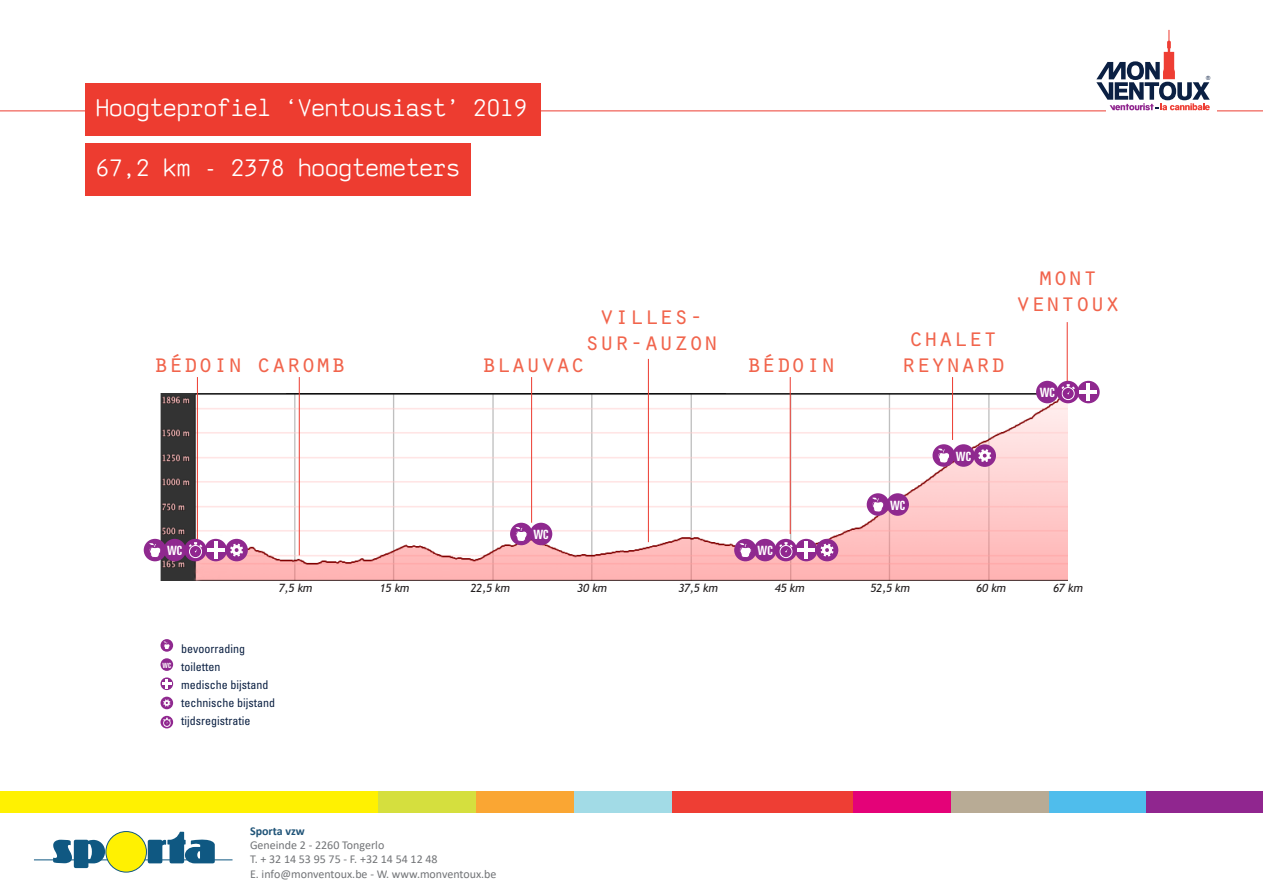
<style>
.page{position:relative;width:1263px;height:893px;background:#fff}
.page>*{position:absolute;margin:0;border:0;box-sizing:border-box;transform-origin:0 0}
.extra_tag{font:26.1px "Orator Std";letter-spacing:-.03em;color:#f1644c}
.t1{font:24.6px "sax Mono";color:#fff}
.t2{font:ultra-condensed 18.3px "Univers";color:#fff}
.t3{font:12px "Calibri";color:#727477}
.t4{font:condensed 12px "Univers";color:#0c2143}
.t5{font:700 12px "Calibri";color:#205478}
.t6{font:italic 11.4px "Trebuchet MS";letter-spacing:-.02em;color:#231f20}
.t7{font:ultra-condensed 10.35px "Univers";color:#fff}
.t8{font:6.3px "Trebuchet MS";color:#0b2043}
</style>
<div class="page">
<hr style="left:0;top:111px;width:1263px;height:1px;background:#ed3c30">
<div style="left:85px;top:83px;width:456px;height:53px;background:#ed3c30"></div>
<div style="left:85px;top:144px;width:385px;height:52px;background:#ed3c30"></div>
<div style="left:0;top:792px;width:378px;height:21px;background:#fff101"></div>
<div style="left:1146px;top:792px;width:117px;height:21px;background:#90268f"></div>
<div style="left:1048px;top:792px;width:98px;height:21px;background:#4fbdec"></div>
<div style="left:951px;top:792px;width:97px;height:21px;background:#b8ab95"></div>
<div style="left:853px;top:792px;width:98px;height:21px;background:#e40278"></div>
<div style="left:574px;top:792px;width:98px;height:21px;background:#a2dbe6"></div>
<div style="left:476px;top:792px;width:98px;height:21px;background:#faa633"></div>
<div style="left:378px;top:792px;width:98px;height:21px;background:#d5df3e"></div>
<div style="left:672px;top:792px;width:181px;height:21px;background:#ee3e34"></div>
<hr style="left:34px;top:860px;width:199px;height:1px;background:#0f5882">
<svg style="left:50px;top:839px;width:55px;height:29px"></svg>
<svg style="left:148px;top:832px;width:67px;height:31px"></svg>
<div style="left:106px;top:831px;width:41px;height:41px;background:#fff101;border:1px solid #0f5882;border-radius:50%"></div>
<div style="left:1107px;top:103px;width:110px;height:14px;background:#fff"></div>
<svg style="left:1096px;top:30px;width:114px;height:80px"></svg>
<img style="left:160px;top:393px;width:908px;height:187px">
<hr style="left:197px;top:377px;width:1px;height:168px;background:#ec3b30">
<hr style="left:790px;top:377px;width:1px;height:157px;background:#ec3b30">
<hr style="left:648px;top:359px;width:1px;height:183px;background:#ec3b30">
<hr style="left:952px;top:377px;width:1px;height:63px;background:#ec3b30">
<hr style="left:1067px;top:322px;width:1px;height:68px;background:#ec3b30">
<div style="left:144px;top:539px;width:22px;height:22px;background:#8f298f;border-radius:50%"></div>
<svg style="left:149px;top:543px;width:12px;height:14px"></svg>
<div style="left:163px;top:539px;width:23px;height:22px;background:#8f298f;border-radius:50%"></div>
<div style="left:184px;top:539px;width:23px;height:22px;background:#90268f;border-radius:50%"></div>
<div style="left:189px;top:545px;width:13px;height:13px;border:1px solid #fff;border-radius:50%"></div>
<svg style="left:189px;top:542px;width:13px;height:10px"></svg>
<div style="left:205px;top:539px;width:22px;height:22px;background:#8f298f;border-radius:50%"></div>
<hr style="left:207px;top:548px;width:17px;height:4px;background:#fff">
<hr style="left:214px;top:541px;width:4px;height:18px;background:#fff">
<div style="left:510px;top:523px;width:23px;height:22px;background:#8f298f;border-radius:50%"></div>
<svg style="left:515px;top:527px;width:12px;height:14px"></svg>
<div style="left:530px;top:523px;width:22px;height:22px;background:#8f298f;border-radius:50%"></div>
<hr style="left:531px;top:377px;width:1px;height:146px;background:#ec3b30">
<hr style="left:299px;top:377px;width:1px;height:178px;background:#ec3b30">
<div style="left:1036px;top:381px;width:22px;height:22px;background:#8f298f;border-radius:50%"></div>
<div style="left:1057px;top:381px;width:22px;height:22px;background:#90268f;border-radius:50%"></div>
<div style="left:1061px;top:387px;width:14px;height:13px;border:1px solid #fff;border-radius:50%"></div>
<svg style="left:1061px;top:384px;width:14px;height:10px"></svg>
<div style="left:1077px;top:381px;width:23px;height:22px;background:#8f298f;border-radius:50%"></div>
<hr style="left:1079px;top:390px;width:18px;height:4px;background:#fff">
<hr style="left:1086px;top:383px;width:4px;height:18px;background:#fff">
<svg style="left:160px;top:639px;width:13px;height:13px"></svg>
<svg style="left:163px;top:641px;width:8px;height:9px"></svg>
<div style="left:160px;top:658px;width:13px;height:13px;background:#8f298f;border-radius:50%"></div>
<svg style="left:160px;top:677px;width:13px;height:13px"></svg>
<svg style="left:162px;top:679px;width:10px;height:10px"></svg>
<svg style="left:160px;top:697px;width:13px;height:12px"></svg>
<svg style="left:163px;top:699px;width:7px;height:8px"></svg>
<svg style="left:160px;top:716px;width:13px;height:12px"></svg>
<div style="left:163px;top:719px;width:8px;height:8px;border:1px solid #fff;border-radius:50%"></div>
<svg style="left:163px;top:718px;width:8px;height:6px"></svg>
<div style="left:225px;top:539px;width:23px;height:22px;background:#8f298f;border-radius:50%"></div>
<svg style="left:230px;top:544px;width:13px;height:13px"></svg>
<div style="left:734px;top:539px;width:23px;height:22px;background:#8f298f;border-radius:50%"></div>
<svg style="left:739px;top:543px;width:12px;height:14px"></svg>
<div style="left:754px;top:539px;width:22px;height:22px;background:#8f298f;border-radius:50%"></div>
<div style="left:774px;top:539px;width:23px;height:22px;background:#90268f;border-radius:50%"></div>
<div style="left:779px;top:545px;width:13px;height:13px;border:1px solid #fff;border-radius:50%"></div>
<svg style="left:779px;top:542px;width:14px;height:10px"></svg>
<div style="left:795px;top:539px;width:22px;height:22px;background:#8f298f;border-radius:50%"></div>
<hr style="left:797px;top:548px;width:18px;height:4px;background:#fff">
<hr style="left:804px;top:541px;width:4px;height:18px;background:#fff">
<div style="left:816px;top:539px;width:22px;height:22px;background:#8f298f;border-radius:50%"></div>
<svg style="left:820px;top:544px;width:13px;height:13px"></svg>
<svg style="left:932px;top:444px;width:23px;height:23px"></svg>
<svg style="left:937px;top:448px;width:14px;height:15px"></svg>
<div style="left:952px;top:444px;width:23px;height:23px;background:#8f298f;border-radius:50%"></div>
<div style="left:867px;top:493px;width:22px;height:23px;background:#8f298f;border-radius:50%"></div>
<svg style="left:872px;top:497px;width:12px;height:15px"></svg>
<div style="left:886px;top:493px;width:23px;height:23px;background:#8f298f;border-radius:50%"></div>
<div style="left:973px;top:444px;width:23px;height:23px;background:#8f298f;border-radius:50%"></div>
<svg style="left:978px;top:449px;width:13px;height:13px"></svg>
<p class="t1" style="left:96px;top:90px;width:433px">Hoogteprofiel ‘Ventousiast’ 2019</p>
<p class="t1" style="left:96px;top:151px;width:366px">67,2 km - 2378 hoogtemeters</p>
<p class="extra_tag" style="left:599px;top:297px;width:106px">villes-</p>
<p class="extra_tag" style="left:584px;top:323px;width:136px">sur-auzon</p>
<p class="extra_tag" style="left:908px;top:319px;width:91px">chalet</p>
<p class="extra_tag" style="left:901px;top:345px;width:106px">reynard</p>
<p class="extra_tag" style="left:153px;top:345px;width:91px">bédoin</p>
<p class="extra_tag" style="left:746px;top:345px;width:91px">bédoin</p>
<p class="extra_tag" style="left:256px;top:345px;width:91px">caromb</p>
<p class="extra_tag" style="left:481px;top:345px;width:106px">blauvac</p>
<p class="extra_tag" style="left:1038px;top:258px;width:62px">mont</p>
<p class="extra_tag" style="left:1015px;top:284px;width:106px">ventoux</p>
<p class="t2" style="left:1040px;top:380px;width:17px">wc</p>
<p class="t2" style="left:167px;top:538px;width:17px">wc</p>
<p class="t2" style="left:533px;top:522px;width:17px">wc</p>
<p class="t2" style="left:757px;top:538px;width:17px">wc</p>
<p class="t2" style="left:890px;top:493px;width:17px">wc</p>
<p class="t2" style="left:956px;top:444px;width:17px">wc</p>
<p class="t6" style="left:279px;top:581px;width:35px">7,5 km</p>
<p class="t6" style="left:380px;top:581px;width:31px">15 km</p>
<p class="t6" style="left:470px;top:581px;width:41px">22,5 km</p>
<p class="t6" style="left:577px;top:581px;width:31px">30 km</p>
<p class="t6" style="left:678px;top:581px;width:41px">37,5 km</p>
<p class="t6" style="left:775px;top:581px;width:31px">45 km</p>
<p class="t6" style="left:870px;top:581px;width:41px">52,5 km</p>
<p class="t6" style="left:976px;top:581px;width:31px">60 km</p>
<p class="t6" style="left:1053px;top:581px;width:31px">67 km</p>
<p class="t7" style="left:163px;top:658px;width:10px">wc</p>
<p class="t4" style="left:181px;top:641px;width:65px">bevoorrading</p>
<p class="t4" style="left:181px;top:659px;width:41px">toiletten</p>
<p class="t4" style="left:181px;top:677px;width:89px">medische bijstand</p>
<p class="t4" style="left:181px;top:695px;width:95px">technische bijstand</p>
<p class="t4" style="left:181px;top:713px;width:71px">tijdsregistratie</p>
<p class="t5" style="left:250px;top:822px;width:56px">Sporta vzw</p>
<p class="t3" style="left:250px;top:837px;width:136px">Geneinde 2 - 2260 Tongerlo</p>
<p class="t3" style="left:250px;top:851px;width:189px">T. + 32 14 53 95 75 - F. +32 14 54 12 48</p>
<p class="t3" style="left:250px;top:865px;width:248px">E. info@monventoux.be - W. www.monventoux.be</p>
<p class="t8" style="left:1206px;top:74px;width:6px">®</p>
</div>
